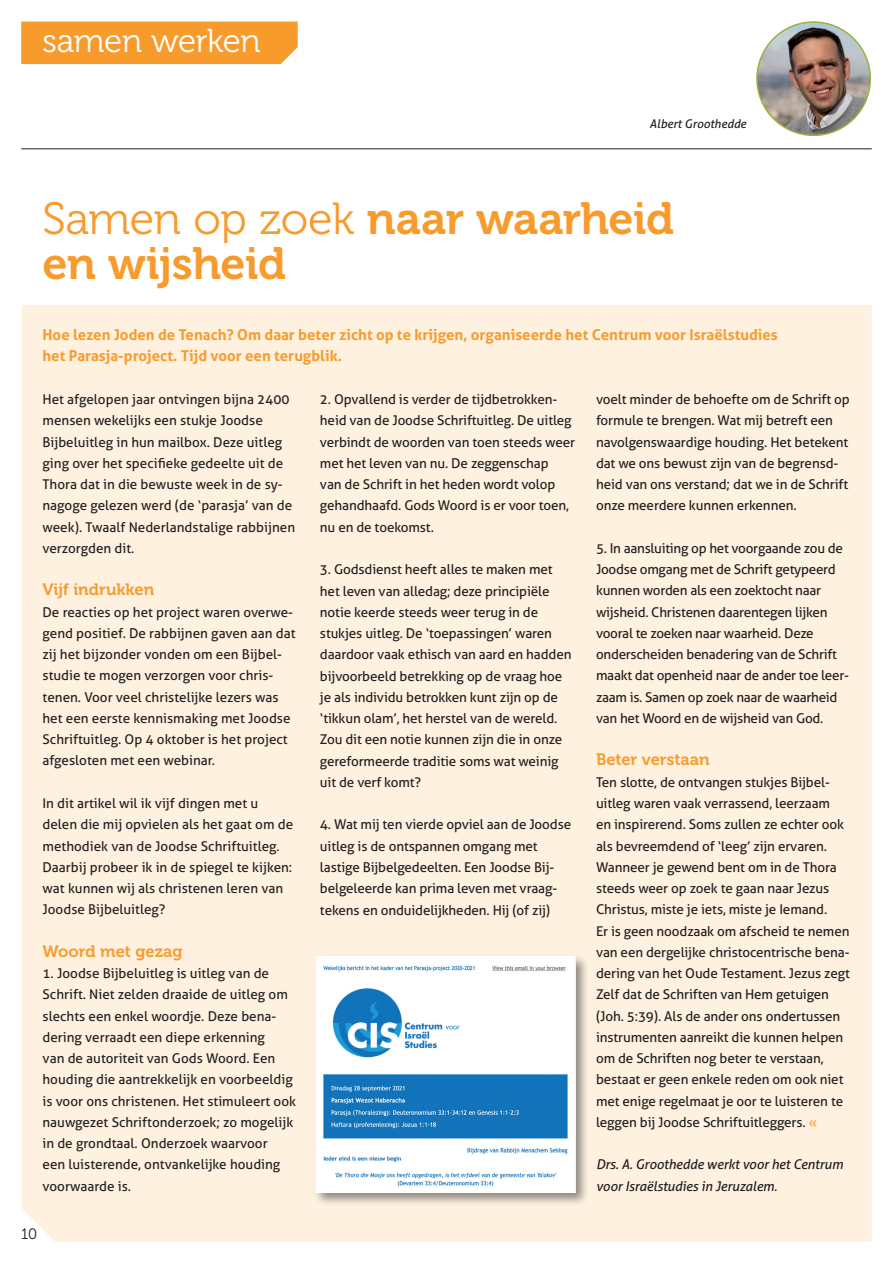
<style>
.page{position:relative;width:893px;height:1263px;background:#fff}
.page>*{position:absolute;margin:0;border:0;box-sizing:border-box;transform-origin:0 0}
.t1{font:45px/45px "Museo 700";letter-spacing:-.01em;color:#f89b2d}
.t2{font:33px "Museo 300";letter-spacing:-.01em;color:#fff}
.t3{font:16.5px "Museo 700";color:#f89b2d}
.t4{font:700 15px/21.3px "Aller";color:#f89b2d}
.t5{font:15px "Museo 300";color:#231f20}
.t6{font:13.5px/21.3px "Aller";letter-spacing:-.01em;color:#231f20}
.t7{font:italic 13.5px/21.3px "Aller";letter-spacing:-.01em;color:#231f20}
.t8{font:italic 12px "Aller";color:#231f20}
.s1{font-family:"Museo 300"}
.s2{color:#f89b2d}
</style>
<div class="page">
<div style="left:21px;top:305px;width:851px;height:937px;background:#fef1e0"></div>
<hr style="left:21px;top:149px;width:851px;height:1px;background:#231f20">
<div style="left:21px;top:22px;width:277px;height:42px;background:#f89b2d"></div>
<img style="left:757px;top:22px;width:113px;height:113px;border-radius:57px">
<div style="left:756px;top:21px;width:115px;height:115px;border:2px solid #99b33b;border-radius:50%"></div>
<div style="left:313px;top:954px;width:276px;height:252px;background:#231f20;opacity:.5"></div>
<img style="left:315px;top:956px;width:260px;height:236px">
<h2 class="t2" style="left:43px;top:23px;width:220px">samen werken</h2>
<p class="t8" style="left:650px;top:116px;width:98px">Albert Groothedde</p>
<h1 class="t1" style="left:43px;top:197px;width:633px"><span class="s1">Samen op zoek</span> naar waarheid en wijsheid</h1>
<p class="t4" style="left:43px;top:324px;width:737px">Hoe lezen Joden de Tenach? Om daar beter zicht op te krijgen, organiseerde het Centrum voor Israëlstudies het Parasja-project. Tijd voor een terugblik.</p>
<p class="t6" style="left:43px;top:388px;width:254px">Het afgelopen jaar ontvingen bijna 2400 mensen wekelijks een stukje Joodse Bijbeluitleg in hun mailbox. Deze uitleg ging over het specifieke gedeelte uit de Thora dat in die bewuste week in de sy&shy;nagoge gelezen werd (de ‘parasja’ van de week). Twaalf Nederlandstalige rabbijnen verzorgden dit.</p>
<p class="t3" style="left:43px;top:580px;width:113px">Vijf indrukken</p>
<p class="t6" style="left:43px;top:601px;width:255px">De reacties op het project waren overwe&shy;gend positief. De rabbijnen gaven aan dat zij het bijzonder vonden om een Bijbel&shy;studie te mogen verzorgen voor chris&shy;tenen. Voor veel christelijke lezers was het een eerste kennismaking met Joodse Schriftuitleg. Op 4 oktober is het project afgesloten met een webinar.</p>
<p class="t6" style="left:43px;top:792px;width:252px">In dit artikel wil ik vijf dingen met u delen die mij opvielen als het gaat om de methodiek van de Joodse Schriftuitleg.<br>Daarbij probeer ik in de spiegel te kijken: wat kunnen wij als christenen leren van Joodse Bijbeluitleg?</p>
<p class="t3" style="left:43px;top:942px;width:142px">Woord met gezag</p>
<p class="t6" style="left:43px;top:962px;width:255px">1. Joodse Bijbeluitleg is uitleg van de Schrift. Niet zelden draaide de uitleg om slechts een enkel woordje. Deze bena&shy;dering verraadt een diepe erkenning<br>van de autoriteit van Gods Woord. Een houding die aantrekkelijk en voorbeeldig is voor ons christenen. Het stimuleert ook nauwgezet Schriftonderzoek; zo mogelijk in de grondtaal. Onderzoek waarvoor<br>een luisterende, ontvankelijke houding voorwaarde is.</p>
<p class="t5" style="left:21px;top:1226px;width:17px">10</p>
<p class="t6" style="left:320px;top:389px;width:257px">2. Opvallend is verder de tijdbetrokken&shy;heid van de Joodse Schriftuitleg. De uitleg verbindt de woorden van toen steeds weer met het leven van nu. De zeggenschap<br>van de Schrift in het heden wordt volop gehandhaafd. Gods Woord is er voor toen, nu en de toekomst.</p>
<p class="t6" style="left:320px;top:559px;width:253px">3. Godsdienst heeft alles te maken met het leven van alledag; deze principiële notie keerde steeds weer terug in de stukjes uitleg. De ‘toepassingen’ waren daardoor vaak ethisch van aard en hadden bijvoorbeeld betrekking op de vraag hoe je als individu betrokken kunt zijn op de ‘tikkun olam’, het herstel van de wereld.<br>Zou dit een notie kunnen zijn die in onze gereformeerde traditie soms wat weinig uit de verf komt?</p>
<p class="t6" style="left:320px;top:814px;width:253px">4. Wat mij ten vierde opviel aan de Joodse uitleg is de ontspannen omgang met lastige Bijbelgedeelten. Een Joodse Bij&shy;belgeleerde kan prima leven met vraag&shy;tekens en onduidelijkheden. Hij (of zij)</p>
<p class="t6" style="left:596px;top:388px;width:255px">voelt minder de behoefte om de Schrift op formule te brengen. Wat mij betreft een navolgenswaardige houding. Het betekent dat we ons bewust zijn van de begrensd&shy;heid van ons verstand; dat we in de Schrift onze meerdere kunnen erkennen.</p>
<p class="t6" style="left:596px;top:537px;width:254px">5. In aansluiting op het voorgaande zou de Joodse omgang met de Schrift getypeerd kunnen worden als een zoektocht naar wijsheid. Christenen daarentegen lijken vooral te zoeken naar waarheid. Deze onderscheiden benadering van de Schrift maakt dat openheid naar de ander toe leer&shy;zaam is. Samen op zoek naar de waarheid van het Woord en de wijsheid van God.</p>
<p class="t3" style="left:596px;top:750px;width:115px">Beter verstaan</p>
<p class="t6" style="left:596px;top:771px;width:255px">Ten slotte, de ontvangen stukjes Bijbel&shy;uitleg waren vaak verrassend, leerzaam<br>en inspirerend. Soms zullen ze echter ook als bevreemdend of ‘leeg’ zijn ervaren.<br>Wanneer je gewend bent om in de Thora steeds weer op zoek te gaan naar Jezus Christus, miste je iets, miste je Iemand.<br>Er is geen noodzaak om afscheid te nemen van een dergelijke christocentrische bena&shy;dering van het Oude Testament. Jezus zegt Zelf dat de Schriften van Hem getuigen (Joh. 5:39). Als de ander ons ondertussen instrumenten aanreikt die kunnen helpen om de Schriften nog beter te verstaan, bestaat er geen enkele reden om ook niet met enige regelmaat je oor te luisteren te leggen bij Joodse Schriftuitleggers. <span class="s2">«</span></p>
<p class="t7" style="left:596px;top:1154px;width:249px">Drs. A. Groothedde werkt voor het Centrum voor Israëlstudies in Jeruzalem.</p>
</div>
